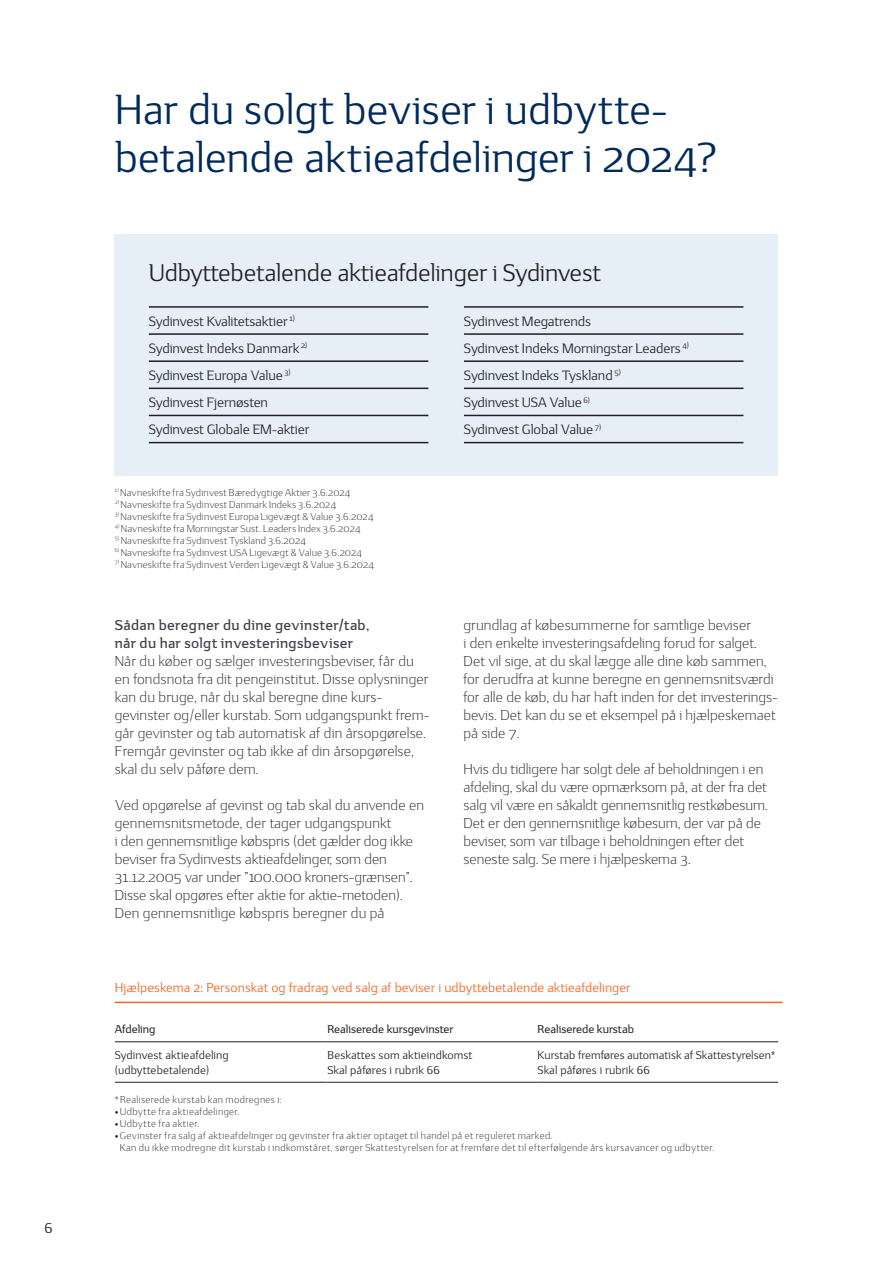
<style>
.page{position:relative;width:893px;height:1263px;background:#fff}
.page>*{position:absolute;margin:0;border:0;box-sizing:border-box;transform-origin:0 0}
.Opslag_overskrift_28_30_pkt__A_B{font:42px/48px "Sydbank";letter-spacing:-.005em;color:#002a5b}
.t1{font:24px "Sydbank";letter-spacing:-.01em;color:#231f20}
.Brødtekst_9_5_12_pkt{font:300 14.25px/18px "Sydbank";letter-spacing:.005em;color:#231f20}
.Mellemrubrik_9_5_12_pkt{font:700 14.25px/18px "Sydbank";letter-spacing:.025em;color:#40444e}
.t2{font:14.25px "Sydbank";color:#231f20}
.t3{font:13.5px "Sydbank";letter-spacing:-.01em;color:#231f20}
.t4{font:12.75px "Sydbank";letter-spacing:.01em;color:#f36421}
.t5{font:11.25px "Sydbank";letter-spacing:.01em;color:#231f20}
.t6{font:500 11.25px "Sydbank";color:#231f20}
.Note___Fodnote{font:300 9.75px/12px "Sydbank";letter-spacing:.03em;color:#231f20}
.s1{font-family:"Frutiger LT Std";font-weight:400;font-size:7.5px}
</style>
<div class="page">
<div style="left:115px;top:234px;width:663px;height:241px;background:#e6eff8"></div>
<hr style="left:149px;top:306px;width:279px;height:2px;background:#231f20">
<hr style="left:464px;top:333px;width:279px;height:2px;background:#231f20">
<hr style="left:149px;top:415px;width:279px;height:1px;background:#231f20">
<hr style="left:149px;top:442px;width:279px;height:1px;background:#231f20">
<hr style="left:464px;top:442px;width:279px;height:1px;background:#231f20">
<hr style="left:149px;top:333px;width:279px;height:2px;background:#231f20">
<hr style="left:149px;top:360px;width:279px;height:2px;background:#231f20">
<hr style="left:464px;top:360px;width:279px;height:2px;background:#231f20">
<hr style="left:149px;top:388px;width:279px;height:1px;background:#231f20">
<hr style="left:464px;top:388px;width:279px;height:1px;background:#231f20">
<hr style="left:464px;top:415px;width:279px;height:1px;background:#231f20">
<hr style="left:464px;top:306px;width:279px;height:2px;background:#231f20">
<hr style="left:115px;top:1041px;width:212px;height:1px;background:#231f20">
<hr style="left:327px;top:1041px;width:211px;height:1px;background:#231f20">
<hr style="left:538px;top:1041px;width:240px;height:1px;background:#231f20">
<hr style="left:115px;top:1082px;width:212px;height:1px;background:#231f20">
<hr style="left:327px;top:1082px;width:211px;height:1px;background:#231f20">
<hr style="left:538px;top:1082px;width:240px;height:1px;background:#231f20">
<hr style="left:115px;top:1002px;width:667px;height:1px;background:#f36421">
<p class="t2" style="left:45px;top:1220px;width:10px">6</p>
<p class="Opslag_overskrift_28_30_pkt__A_B" style="left:115px;top:87px;width:604px">Har du solgt beviser i udbytte&shy;betalende aktieafdelinger i 2024?</p>
<p class="t1" style="left:149px;top:259px;width:454px">Udbyttebetalende aktieafdelinger i Sydinvest</p>
<p class="t3" style="left:149px;top:314px;width:148px">Sydinvest Kvalitetsaktier <sup>1)</sup></p>
<p class="t3" style="left:464px;top:314px;width:129px">Sydinvest Megatrends</p>
<p class="t3" style="left:149px;top:341px;width:160px">Sydinvest Indeks Danmark <sup>2)</sup></p>
<p class="t3" style="left:464px;top:341px;width:226px">Sydinvest Indeks Morningstar Leaders <sup>4)</sup></p>
<p class="t3" style="left:149px;top:368px;width:143px">Sydinvest Europa Value <sup>3)</sup></p>
<p class="t3" style="left:464px;top:368px;width:158px">Sydinvest Indeks Tyskland <sup>5)</sup></p>
<p class="t3" style="left:149px;top:395px;width:121px">Sydinvest Fjernøsten</p>
<p class="t3" style="left:464px;top:395px;width:128px">Sydinvest USA Value <sup>6)</sup></p>
<p class="t3" style="left:149px;top:422px;width:162px">Sydinvest Globale EM-aktier</p>
<p class="t3" style="left:464px;top:422px;width:139px">Sydinvest Global Value <sup>7)</sup></p>
<p class="Note___Fodnote" style="left:115px;top:486px;width:237px"><sup>1)</sup> Navneskifte fra Sydinvest Bæredygtige Aktier 3.6.2024</p>
<p class="Note___Fodnote" style="left:115px;top:498px;width:223px"><sup>2)</sup> Navneskifte fra Sydinvest Danmark Indeks 3.6.2024</p>
<p class="Note___Fodnote" style="left:115px;top:510px;width:260px"><sup>3)</sup> Navneskifte fra Sydinvest Europa Ligevægt &amp; Value 3.6.2024</p>
<p class="Note___Fodnote" style="left:115px;top:522px;width:247px"><sup>4)</sup> Navneskifte fra Morningstar Sust. Leaders Index 3.6.2024</p>
<p class="Note___Fodnote" style="left:115px;top:534px;width:193px"><sup>5)</sup> Navneskifte fra Sydinvest Tyskland 3.6.2024</p>
<p class="Note___Fodnote" style="left:115px;top:546px;width:249px"><sup>6)</sup> Navneskifte fra Sydinvest USA Ligevægt &amp; Value 3.6.2024</p>
<p class="Note___Fodnote" style="left:115px;top:558px;width:261px"><sup>7)</sup> Navneskifte fra Sydinvest Verden Ligevægt &amp; Value 3.6.2024</p>
<p class="Mellemrubrik_9_5_12_pkt" style="left:115px;top:617px;width:256px">Sådan beregner du dine gevinster/tab, når du har solgt investeringsbeviser</p>
<p class="Brødtekst_9_5_12_pkt" style="left:115px;top:652px;width:316px">Når du køber og sælger investeringsbeviser, får du en fondsnota fra dit pengeinstitut. Disse oplysninger kan du bruge, når du skal beregne dine kurs&shy;gevinster og/eller kurstab. Som udgangspunkt frem&shy;går gevinster og tab automatisk af din årsopgørelse.<br>Fremgår gevinster og tab ikke af din årsopgørelse, skal du selv påføre dem.</p>
<p class="Brødtekst_9_5_12_pkt" style="left:115px;top:796px;width:311px">Ved opgørelse af gevinst og tab skal du anvende en gennemsnitsmetode, der tager udgangspunkt</p>
<p class="Brødtekst_9_5_12_pkt" style="left:115px;top:832px;width:300px">i den gennemsnitlige købspris (det gælder dog ikke beviser fra Sydinvests aktieafdelinger, som den 31.12.2005 var under ”100.000 kroners-grænsen”.<br>Disse skal opgøres efter aktie for aktie-metoden).</p>
<p class="Brødtekst_9_5_12_pkt" style="left:115px;top:904px;width:271px">Den gennemsnitlige købspris beregner du på</p>
<p class="Brødtekst_9_5_12_pkt" style="left:463px;top:616px;width:289px">grundlag af købesummerne for samtlige beviser</p>
<p class="Brødtekst_9_5_12_pkt" style="left:463px;top:634px;width:316px">i den enkelte investeringsafdeling forud for salget.<br>Det vil sige, at du skal lægge alle dine køb sammen, for derudfra at kunne beregne en gennemsnitsværdi for alle de køb, du har haft inden for det investerings&shy;bevis. Det kan du se et eksempel på i hjælpeskemaet på side 7.</p>
<p class="Brødtekst_9_5_12_pkt" style="left:463px;top:760px;width:306px">Hvis du tidligere har solgt dele af beholdningen i en afdeling, skal du være opmærksom på, at der fra det salg vil være en såkaldt gennemsnitlig restkøbesum.<br>Det er den gennemsnitlige købesum, der var på de beviser, som var tilbage i beholdningen efter det seneste salg. Se mere i hjælpeskema 3.</p>
<p class="t4" style="left:115px;top:981px;width:517px">Hjælpeskema 2: Personskat og fradrag ved salg af beviser i udbyttebetalende aktieafdelinger</p>
<p class="t6" style="left:115px;top:1023px;width:42px">Afdeling</p>
<p class="t6" style="left:327px;top:1023px;width:128px">Realiserede kursgevinster</p>
<p class="t6" style="left:538px;top:1023px;width:98px">Realiserede kurstab</p>
<p class="t5" style="left:115px;top:1049px;width:116px">Sydinvest aktieafdeling</p>
<p class="t5" style="left:115px;top:1064px;width:96px">(udbyttebetalende)</p>
<p class="t5" style="left:538px;top:1049px;width:240px">Kurstab fremføres automatisk af Skattestyrelsen*</p>
<p class="t5" style="left:538px;top:1064px;width:114px">Skal påføres i rubrik 66</p>
<p class="t5" style="left:327px;top:1049px;width:147px">Beskattes som aktieindkomst</p>
<p class="t5" style="left:327px;top:1064px;width:114px">Skal påføres i rubrik 66</p>
<p class="Note___Fodnote" style="left:115px;top:1094px;width:168px">*Realiserede kurstab kan modregnes i:</p>
<p class="Note___Fodnote" style="left:115px;top:1106px;width:126px"><span class="s1">•</span>Udbytte fra aktieafdelinger.</p>
<p class="Note___Fodnote" style="left:115px;top:1118px;width:86px"><span class="s1">•</span>Udbytte fra aktier.</p>
<p class="Note___Fodnote" style="left:120px;top:1130px;width:596px;text-indent:-5px"><span class="s1">•</span> Gevinster fra salg af aktieafdelinger og gevinster fra aktier optaget til handel på et reguleret marked.<br>Kan du ikke modregne dit kurstab i indkomståret, sørger Skattestyrelsen for at fremføre det til efterfølgende års kursavancer og udbytter.</p>
</div>
